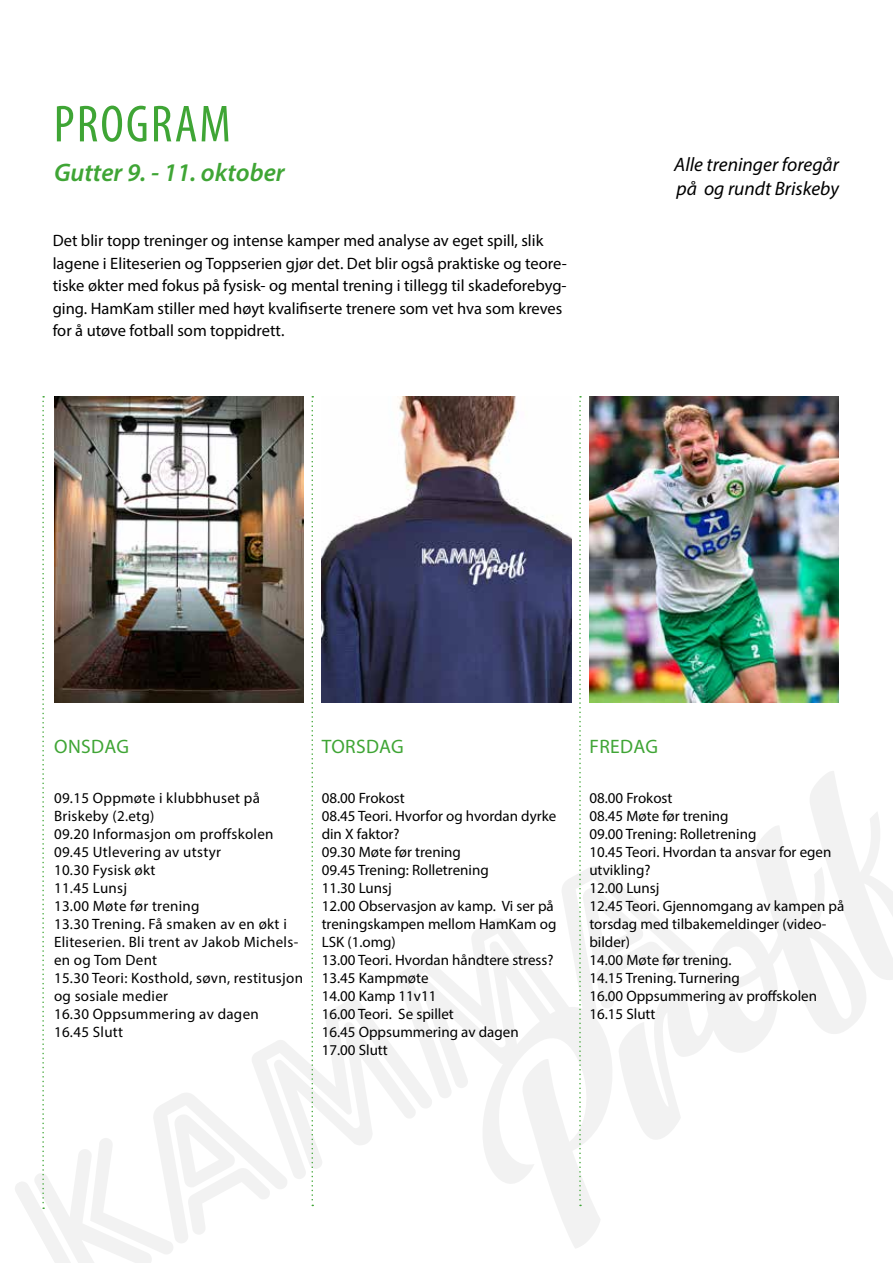
<style>
.page{position:relative;width:893px;height:1263px;background:#fff}
.page>*{position:absolute;margin:0;border:0;box-sizing:border-box;transform-origin:0 0}
.t1{font:condensed 52.5px "Myriad Pro";letter-spacing:.04em;color:#3fa535}
.t2{font:italic 600 25.5px "Myriad Pro";color:#3fa535}
.t3{font:italic 19.5px/24px "Myriad Pro";color:#000}
.t4{font:19.5px "Myriad Pro";letter-spacing:.02em;color:#3fa535}
.t5{font:16.5px/22.5px "Myriad Pro";color:#000}
.t6{font:15px/18px "Myriad Pro";color:#000}
.t7{font:15px/18px "Myriad Pro";letter-spacing:.02em;color:#000}
</style>
<div class="page">
<svg style="left:696px;top:826px;width:170px;height:227px"></svg>
<svg style="left:809px;top:771px;width:84px;height:210px"></svg>
<svg style="left:432px;top:874px;width:264px;height:374px"></svg>
<img style="left:432px;top:396px;width:139px;height:306px">
<img style="left:678px;top:396px;width:161px;height:306px">
<svg style="left:15px;top:396px;width:417px;height:867px"></svg>
<img style="left:579px;top:396px;width:99px;height:810px">
<h1 class="t1" style="left:54px;top:92px;width:179px">PROGRAM</h1>
<h2 class="t2" style="left:54px;top:156px;width:232px">Gutter 9. - 11. oktober</h2>
<p class="t5" style="left:53px;top:229px;width:516px">Det blir topp treninger og intense kamper med analyse av eget spill, slik lagene i Eliteserien og Toppserien gjør det. Det blir også praktiske og teore&shy;tiske økter med fokus på fysisk- og mental trening i tillegg til skadeforebyg&shy;ging. HamKam stiller med høyt kvalifiserte trenere som vet hva som kreves for å utøve fotball som toppidrett.</p>
<h3 class="t3" style="left:674px;top:152px;width:166px">Alle treninger foregår på og rundt Briskeby</h3>
<h3 class="t4" style="left:54px;top:734px;width:76px">ONSDAG</h3>
<h3 class="t4" style="left:322px;top:734px;width:83px">TORSDAG</h3>
<h3 class="t4" style="left:589px;top:734px;width:70px">FREDAG</h3>
<p class="t7" style="left:54px;top:789px;width:250px">09.15 Oppmøte i klubbhuset på<br>Briskeby (2.etg)<br>09.20 Informasjon om proffskolen<br>09.45 Utlevering av utstyr<br>10.30 Fysisk økt<br>11.45 Lunsj<br>13.00 Møte før trening<br>13.30 Trening. Få smaken av en økt i<br>Eliteserien. Bli trent av Jakob Michels&shy;en og Tom Dent<br>15.30 Teori: Kosthold, søvn, restitusjon og sosiale medier<br>16.30 Oppsummering av dagen<br>16.45 Slutt</p>
<p class="t6" style="left:322px;top:789px;width:236px">08.00 Frokost<br>08.45 Teori. Hvorfor og hvordan dyrke din X faktor?<br>09.30 Møte før trening<br>09.45 Trening: Rolletrening<br>11.30 Lunsj<br>12.00 Observasjon av kamp. Vi ser på treningskampen mellom HamKam og<br>LSK (1.omg)<br>13.00 Teori. Hvordan håndtere stress?<br>13.45 Kampmøte<br>14.00 Kamp 11v11<br>16.00 Teori. Se spillet<br>16.45 Oppsummering av dagen<br>17.00 Slutt</p>
<p class="t6" style="left:589px;top:789px;width:256px">08.00 Frokost<br>08.45 Møte før trening<br>09.00 Trening: Rolletrening<br>10.45 Teori. Hvordan ta ansvar for egen utvikling?<br>12.00 Lunsj<br>12.45 Teori. Gjennomgang av kampen på torsdag med tilbakemeldinger (video&shy;bilder)<br>14.00 Møte før trening.<br>14.15 Trening. Turnering<br>16.00 Oppsummering av proffskolen<br>16.15 Slutt</p>
</div>
